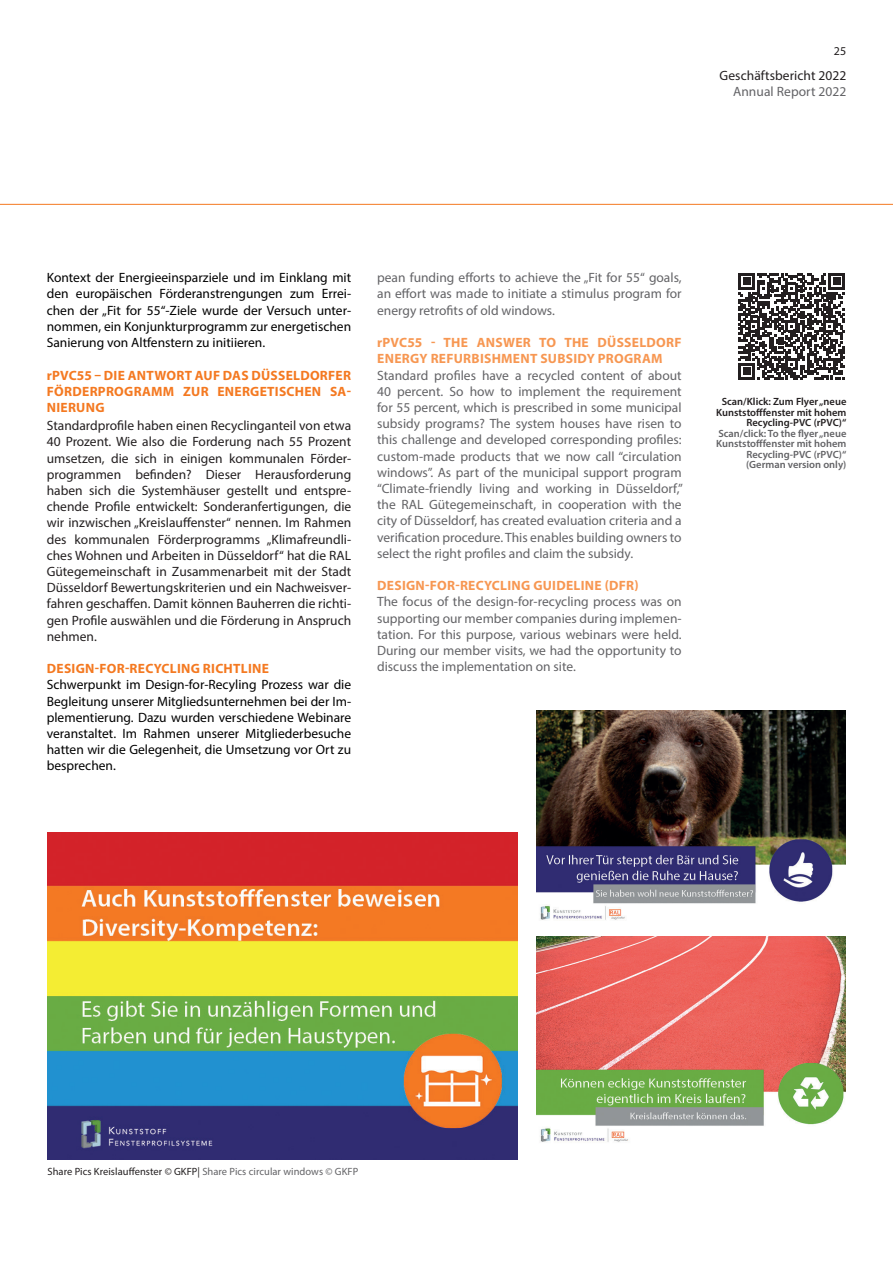
<style>
.page{position:relative;width:893px;height:1263px;background:#fff}
.page>*{position:absolute;margin:0;border:0;box-sizing:border-box;transform-origin:0 0}
.t1{font:13.5px/16.2px "Myriad Pro";color:#636366;text-align:justify}
.t2{font:13.5px/16.2px "Myriad Pro";color:#231f20;text-align:justify}
.t3{font:13.5px/16.2px "Myriad Pro";color:#000;text-align:justify}
.t4{font:700 13.5px/16.2px "Myriad Pro";letter-spacing:.02em;color:#f47921;text-align:justify}
.t5{font:700 13.5px/16.2px "Myriad Pro";letter-spacing:.02em;color:#f79752}
.t6{font:12px "Myriad Pro";color:#231f20}
.t7{font:600 10.5px/10.5px "Myriad Pro";color:#636366;text-align:right}
.t8{font:600 10.5px/10.5px "Myriad Pro";color:#231f20;text-align:right}
.t9{font:10.5px "Myriad Pro";letter-spacing:.005em;color:#231f20}
.s1{color:#636366}
</style>
<div class="page">
<svg style="left:738px;top:273px;width:107px;height:107px"></svg>
<hr style="left:0;top:204px;width:893px;height:1px;background:#f47921">
<img style="left:48px;top:832px;width:469px;height:328px">
<img style="left:537px;top:711px;width:308px;height:209px">
<img style="left:537px;top:936px;width:308px;height:206px">
<p class="t6" style="left:834px;top:44px;width:14px">25</p>
<p class="t2" style="left:720px;top:67px;width:128px">Geschäftsbericht 2022</p>
<p class="t1" style="left:733px;top:84px;width:115px">Annual Report 2022</p>
<p class="t3" style="left:47px;top:269px;width:306px">Kontext der Energieeinsparziele und im Einklang mit den europäischen Förderanstrengungen zum Errei&shy;chen der „Fit for 55“-Ziele wurde der Versuch unter&shy;nommen, ein Konjunkturprogramm zur energetischen Sanierung von Altfenstern zu initiieren.</p>
<p class="t4" style="left:47px;top:366px;width:306px">rPVC55 – DIE ANTWORT AUF DAS DÜSSELDORFER FÖRDERPROGRAMM ZUR ENERGETISCHEN SA-NIERUNG</p>
<p class="t2" style="left:47px;top:417px;width:306px">Standardprofile haben einen Recyclinganteil von etwa 40 Prozent. Wie also die Forderung nach 55 Prozent umsetzen, die sich in einigen kommunalen Förder&shy;programmen befinden? Dieser Herausforderung haben sich die Systemhäuser gestellt und entspre&shy;chende Profile entwickelt: Sonderanfertigungen, die wir inzwischen „Kreislauffenster“ nennen. Im Rahmen des kommunalen Förderprogramms „Klimafreundli&shy;ches Wohnen und Arbeiten in Düsseldorf“ hat die RAL Gütegemeinschaft in Zusammenarbeit mit der Stadt Düsseldorf Bewertungskriterien und ein Nachweisver&shy;fahren geschaffen. Damit können Bauherren die richti&shy;gen Profile auswählen und die Förderung in Anspruch nehmen.</p>
<p class="t4" style="left:47px;top:660px;width:224px">DESIGN-FOR-RECYCLING RICHTLINE</p>
<p class="t3" style="left:47px;top:676px;width:306px">Schwerpunkt im Design-for-Recyling Prozess war die Begleitung unserer Mitgliedsunternehmen bei der Im&shy;plementierung. Dazu wurden verschiedene Webinare veranstaltet. Im Rahmen unserer Mitgliederbesuche hatten wir die Gelegenheit, die Umsetzung vor Ort zu besprechen.</p>
<p class="t1" style="left:377px;top:269px;width:306px">pean funding efforts to achieve the „Fit for 55“ goals, an effort was made to initiate a stimulus program for energy retrofits of old windows.</p>
<p class="t5" style="left:377px;top:334px;width:306px">rPVC55 - THE ANSWER TO THE DÜSSELDORF<br>ENERGY REFURBISHMENT SUBSIDY PROGRAM</p>
<p class="t1" style="left:377px;top:367px;width:307px">Standard profiles have a recycled content of about 40 percent. So how to implement the requirement for 55 percent, which is prescribed in some municipal subsidy programs? The system houses have risen to this challenge and developed corresponding profiles: custom-made products that we now call “circulation windows”. As part of the municipal support program “Climate-friendly living and working in Düsseldorf,” the RAL Gütegemeinschaft, in cooperation with the city of Düsseldorf, has created evaluation criteria and a verification procedure. This enables building owners to select the right profiles and claim the subsidy.</p>
<p class="t5" style="left:377px;top:577px;width:263px">DESIGN-FOR-RECYCLING GUIDELINE (DFR)</p>
<p class="t1" style="left:377px;top:593px;width:306px">The focus of the design-for-recycling process was on supporting our member companies during implemen&shy;tation. For this purpose, various webinars were held.<br>During our member visits, we had the opportunity to discuss the implementation on site.</p>
<p class="t8" style="left:716px;top:396px;width:132px">Scan/Klick: Zum Flyer „neue<br>Kunststofffenster mit hohem<br>Recycling-PVC (rPVC)“</p>
<p class="t7" style="left:716px;top:428px;width:132px">Scan/click: To the flyer„neue<br>Kunststofffenster mit hohem<br>Recycling-PVC (rPVC)“ (German version only)</p>
<p class="t9" style="left:48px;top:1165px;width:312px">Share Pics Kreislauffenster © GKFP| <span class="s1">Share Pics circular windows © GKFP</span></p>
</div>
